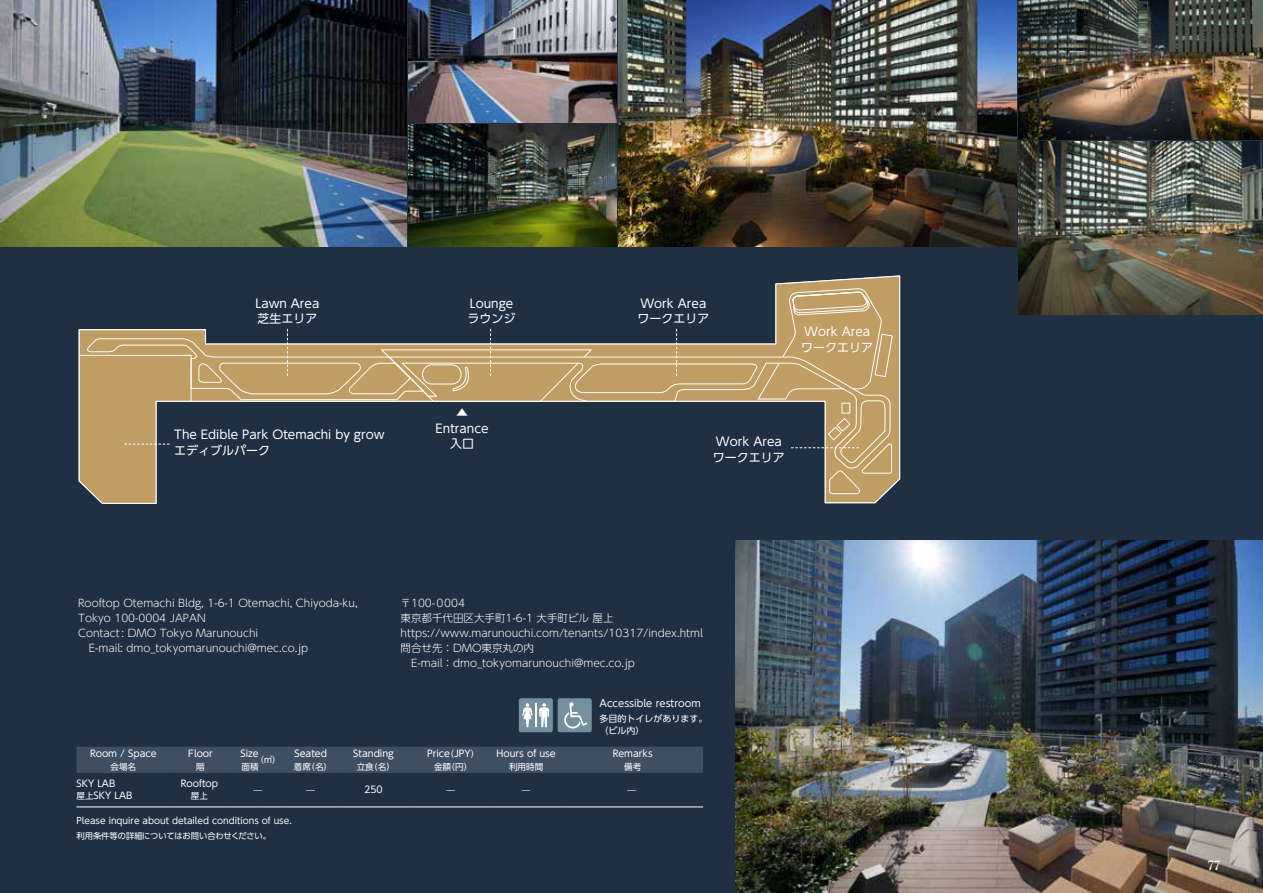
<style>
.page{position:relative;width:1263px;height:893px;background:#1e3042}
.page>*{position:absolute;margin:0;border:0;box-sizing:border-box;transform-origin:0 0}
.t1{font:500 12.75px "Ryumin Pr 6 N";color:#fff}
.t2{font:12px/15.8px "UD Shin Go Pr 6";color:#fff}
.t3{font:300 10.5px/15px "UD Shin Go Pr 6";color:#fff}
.t4{font:9.9px "UD Shin Go Pr 6";color:#fff}
.t5{font:9.45px/12.6px "UD Shin Go Pr 6";color:#fff}
.t6{font:9px/12px "UD Shin Go Pr 6";color:#fff}
.t7{font:8.55px "UD Shin Go Pr 6";color:#fff}
.t8{font:8.25px "UD Shin Go Pr 6";letter-spacing:-.01em;color:#fff}
.s1{font-size:8.55px}
</style>
<div class="page">
<svg style="left:92px;top:275px;width:808px;height:229px"></svg>
<img style="left:0;top:0;width:406px;height:247px">
<img style="left:619px;top:0;width:397px;height:247px">
<img style="left:408px;top:0;width:209px;height:122px">
<img style="left:1018px;top:0;width:245px;height:139px">
<img style="left:408px;top:124px;width:209px;height:123px">
<img style="left:1018px;top:142px;width:245px;height:173px">
<img style="left:735px;top:540px;width:528px;height:353px">
<div style="left:77px;top:747px;width:626px;height:26px;background:#3e4f62"></div>
<hr style="left:77px;top:807px;width:93px;height:1px;background:#fff">
<hr style="left:170px;top:807px;width:61px;height:1px;background:#fff">
<svg style="left:231px;top:807px;width:53px;height:1px"></svg>
<hr style="left:284px;top:807px;width:53px;height:1px;background:#fff">
<hr style="left:337px;top:807px;width:73px;height:1px;background:#fff">
<hr style="left:560px;top:807px;width:143px;height:1px;background:#fff">
<hr style="left:492px;top:807px;width:68px;height:1px;background:#fff">
<hr style="left:410px;top:807px;width:82px;height:1px;background:#fff">
<svg style="left:79px;top:288px;width:814px;height:206px"></svg>
<div style="left:558px;top:698px;width:34px;height:34px;background:#748f9d;border-radius:2px"></div>
<svg style="left:564px;top:702px;width:23px;height:26px"></svg>
<div style="left:519px;top:698px;width:34px;height:34px;background:#748f9d;border-radius:2px"></div>
<svg style="left:539px;top:703px;width:10px;height:24px"></svg>
<svg style="left:522px;top:703px;width:11px;height:24px"></svg>
<hr style="left:535px;top:703px;width:2px;height:24px;background:#fff">
<p class="t2" style="left:255px;top:295px;width:65px">Lawn Area芝生エリア</p>
<p class="t2" style="left:468px;top:295px;width:49px">Loungeラウンジ</p>
<p class="t2" style="left:637px;top:295px;width:73px">Work Areaワークエリア</p>
<p class="t2" style="left:801px;top:323px;width:73px">Work Areaワークエリア</p>
<p class="t2" style="left:174px;top:427px;width:212px">The Edible Park Otemachi by growエディブルパーク</p>
<p class="t2" style="left:436px;top:404px;width:54px;text-align:center">▲<br>Entrance入口</p>
<p class="t2" style="left:713px;top:433px;width:73px">Work Areaワークエリア</p>
<p class="t3" style="left:78px;top:595px;width:281px">Rooftop Otemachi Bldg, 1-6-1 Otemachi, Chiyoda-ku, Tokyo 100-0004 JAPAN<br>Contact : DMO Tokyo Marunouchi<br>　E-mail: dmo_tokyomarunouchi@mec.co.jp</p>
<p class="t3" style="left:401px;top:595px;width:304px">〒100-0004　<br>東京都千代田区大手町1-6-1 大手町ビル 屋上https://www.marunouchi.com/tenants/10317/index.html問合せ先：DMO東京丸の内<br>　E-mail：dmo_tokyomarunouchi@mec.co.jp</p>
<p class="t5" style="left:90px;top:747px;width:68px">Room / Space</p>
<p class="t7" style="left:110px;top:760px;width:27px">会場名</p>
<p class="t5" style="left:188px;top:747px;width:26px">Floor</p>
<p class="t7" style="left:196px;top:760px;width:10px">階</p>
<p class="t5" style="left:240px;top:747px;width:20px">Size</p>
<p class="t7" style="left:242px;top:760px;width:19px">面積</p>
<p class="t7" style="left:255px;top:753px;width:27px">（㎡）</p>
<p class="t5" style="left:294px;top:747px;width:34px">Seated</p>
<p class="t7" style="left:294px;top:760px;width:40px">着席（名）</p>
<p class="t5" style="left:353px;top:747px;width:42px">Standing</p>
<p class="t7" style="left:357px;top:760px;width:40px">立食（名）</p>
<p class="t5" style="left:427px;top:747px;width:54px">Price<span class="s1">（</span>JPY<span class="s1">）</span></p>
<p class="t7" style="left:434px;top:760px;width:40px">金額（円）</p>
<p class="t5" style="left:497px;top:747px;width:61px">Hours of use</p>
<p class="t7" style="left:509px;top:760px;width:36px">利用時間</p>
<p class="t4" style="left:600px;top:695px;width:103px">Accessible restroom</p>
<p class="t6" style="left:600px;top:713px;width:109px">多目的トイレがあります。（ビル内）</p>
<p class="t5" style="left:613px;top:747px;width:42px">Remarks</p>
<p class="t7" style="left:624px;top:760px;width:19px">備考</p>
<p class="t5" style="left:77px;top:777px;width:57px">SKY LAB<br><span class="s1">屋上</span>SKY LAB</p>
<p class="t5" style="left:181px;top:777px;width:39px">Rooftop</p>
<p class="t7" style="left:253px;top:783px;width:10px">—</p>
<p class="t7" style="left:306px;top:783px;width:10px">—</p>
<p class="t5" style="left:364px;top:783px;width:20px">250</p>
<p class="t7" style="left:447px;top:783px;width:10px">—</p>
<p class="t7" style="left:522px;top:783px;width:10px">—</p>
<p class="t7" style="left:627px;top:783px;width:10px">—</p>
<p class="t6" style="left:77px;top:814px;width:217px">Please inquire about detailed conditions of use.</p>
<p class="t8" style="left:77px;top:829px;width:196px">利用条件等の詳細についてはお問い合わせください。</p>
<p class="t7" style="left:191px;top:789px;width:19px">屋上</p>
<p class="t1" style="left:1208px;top:855px;width:14px">77</p>
</div>
